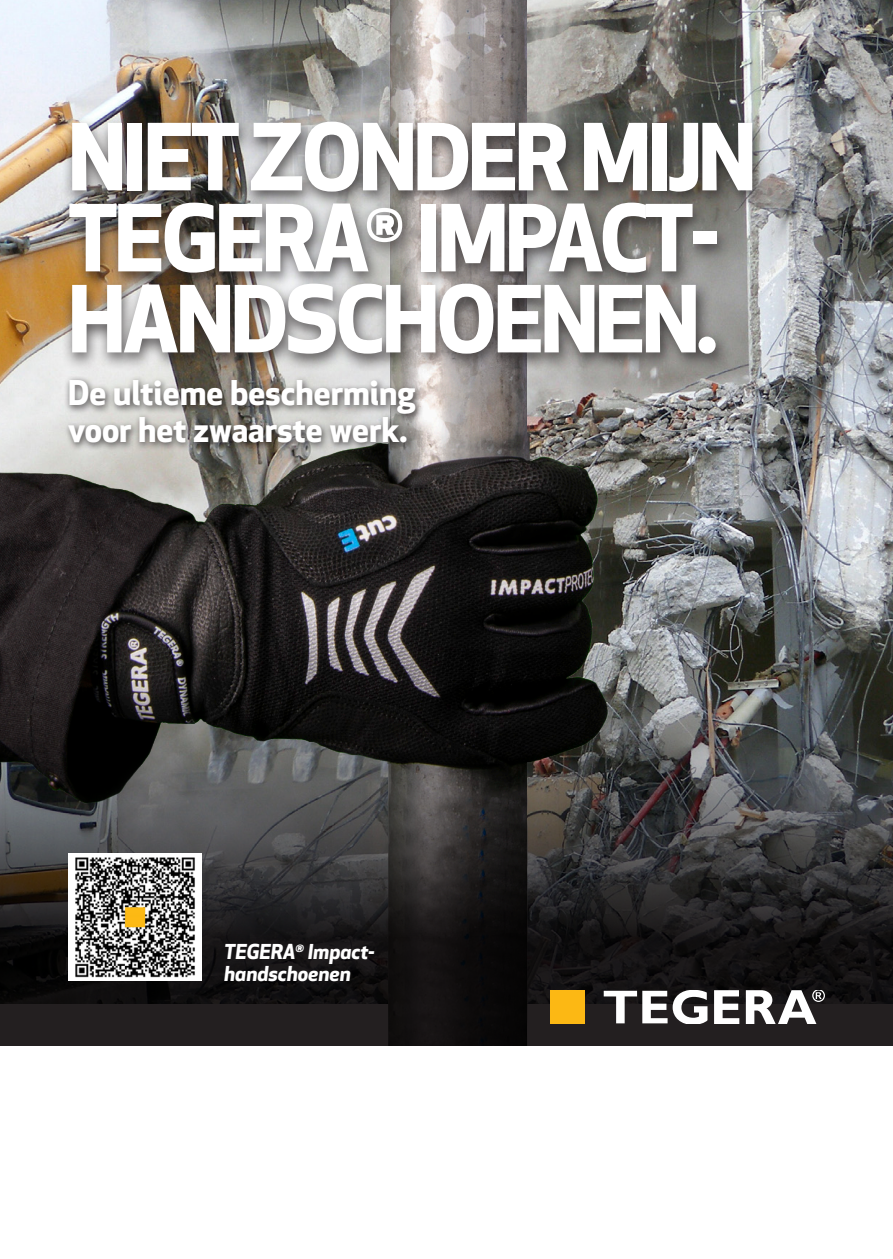
<style>
.page{position:relative;width:893px;height:1259px;background:#fff}
.page>*{position:absolute;margin:0;border:0;box-sizing:border-box;transform-origin:0 0}
.t1{font:700 90px/81px "Apex New";letter-spacing:-.04em;color:#fff}
.Nedryckare{font:700 33.3px/36.9px "Apex New";color:#fff}
.QR-code{font:italic 700 20.1px/21.9px "Apex New";color:#fff}
</style>
<div class="page">
<img style="left:617px;top:0;width:276px;height:654px">
<img style="left:0;top:0;width:617px;height:654px">
<svg style="left:0;top:654px;width:893px;height:392px;background:#2e2d2d"></svg>
<div style="left:546px;top:985px;width:292px;height:51px;background:#231f20;opacity:.75"></div>
<svg style="left:604px;top:990px;width:103px;height:33px"></svg>
<svg style="left:714px;top:990px;width:25px;height:33px"></svg>
<div style="left:551px;top:990px;width:34px;height:33px;background:#fcb814"></div>
<svg style="left:746px;top:990px;width:79px;height:33px"></svg>
<div style="left:59px;top:115px;width:709px;height:257px;background:#231f20;opacity:.75"></div>
<div style="left:63px;top:376px;width:361px;height:76px;background:#231f20;opacity:.75"></div>
<img style="left:68px;top:853px;width:134px;height:128px">
<p class="t1" style="left:68px;top:113px;width:690px">NIET ZONDER MIJN<br>TEGERA<sup>®</sup> IMPACT-<br>HANDSCHOENEN.</p>
<p class="Nedryckare" style="left:68px;top:373px;width:349px">De ultieme bescherming voor het zwaarste werk.</p>
<p class="QR-code" style="left:224px;top:939px;width:152px">TEGERA<sup>®</sup> Impact&shy;handschoenen</p>
</div>
